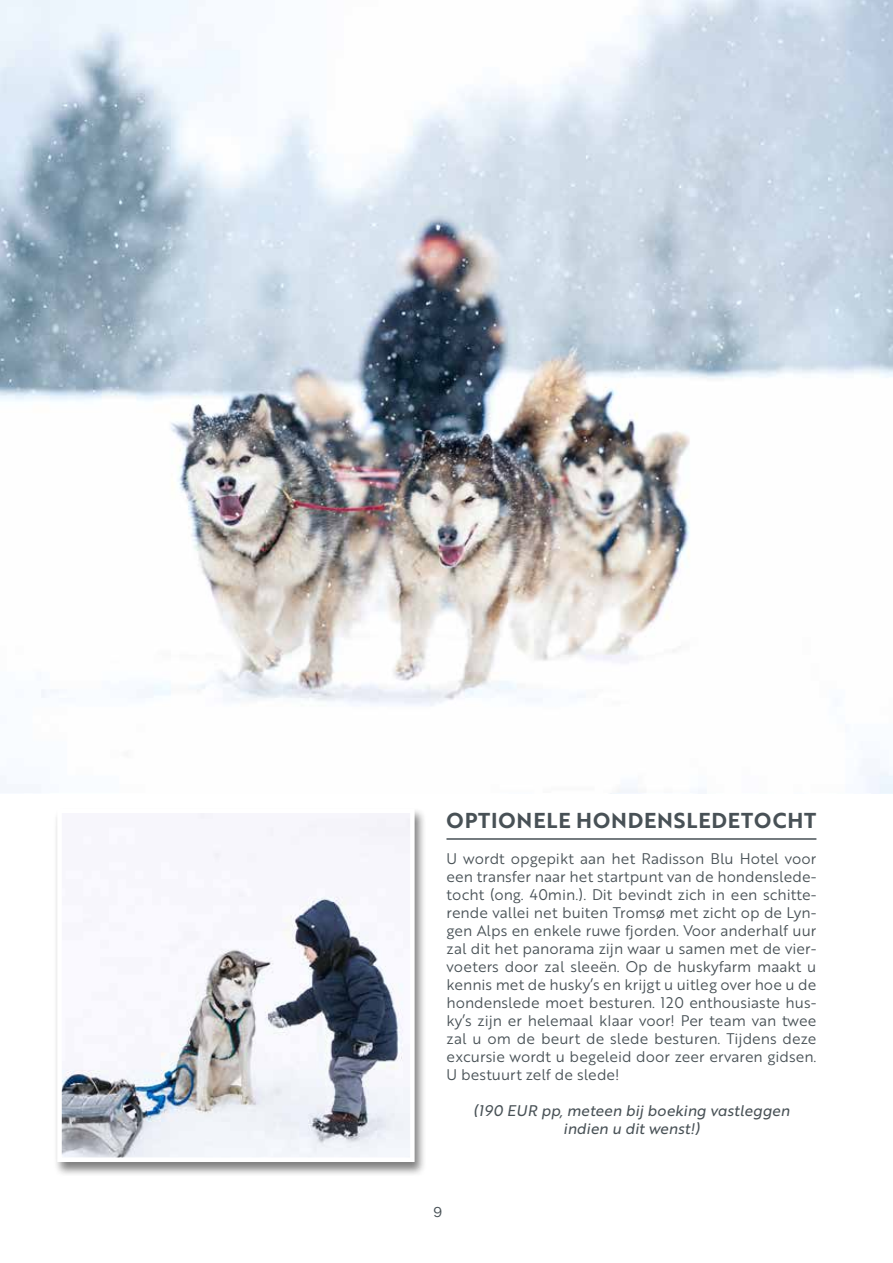
<style>
.page{position:relative;width:893px;height:1263px;background:#fff}
.page>*{position:absolute;margin:0;border:0;box-sizing:border-box;transform-origin:0 0}
.t1{font:21px "Brother 1816 Bold";letter-spacing:.04em;color:#485156}
.t2{font:15px/18px "Brother 1816 Book";color:#485156;text-align:justify}
.t3{font:15px/18px "Brother 1816 Regular Italic";color:#485156;text-align:center}
.t4{font:15px "Franklin Gothic URW Boo";color:#485156}
</style>
<div class="page">
<hr style="left:446px;top:838px;width:370px;height:2px;background:#485156">
<img style="left:0;top:0;width:893px;height:794px">
<div style="left:53px;top:808px;width:374px;height:369px;background:#000;opacity:.5"></div>
<img style="left:62px;top:813px;width:348px;height:344px">
<h1 class="t1" style="left:447px;top:805px;width:371px">OPTIONELE HONDENSLEDETOCHT</h1>
<p class="t2" style="left:446px;top:849px;width:371px">U wordt opgepikt aan het Radisson Blu Hotel voor een transfer naar het startpunt van de hondenslede&shy;tocht (ong. 40min.). Dit bevindt zich in een schitte&shy;rende vallei net buiten Tromsø met zicht op de Lyn&shy;gen Alps en enkele ruwe fjorden. Voor anderhalf uur zal dit het panorama zijn waar u samen met de vier&shy;voeters door zal sleeën. Op de huskyfarm maakt u kennis met de husky’s en krijgt u uitleg over hoe u de hondenslede moet besturen. 120 enthousiaste hus&shy;ky’s zijn er helemaal klaar voor! Per team van twee zal u om de beurt de slede besturen. Tijdens deze excursie wordt u begeleid door zeer ervaren gidsen.<br>U bestuurt zelf de slede!</p>
<p class="t3" style="left:473px;top:1101px;width:318px">(190 EUR pp, meteen bij boeking vastleggen indien u dit wenst!)</p>
<p class="t4" style="left:434px;top:1203px;width:10px">9</p>
</div>
